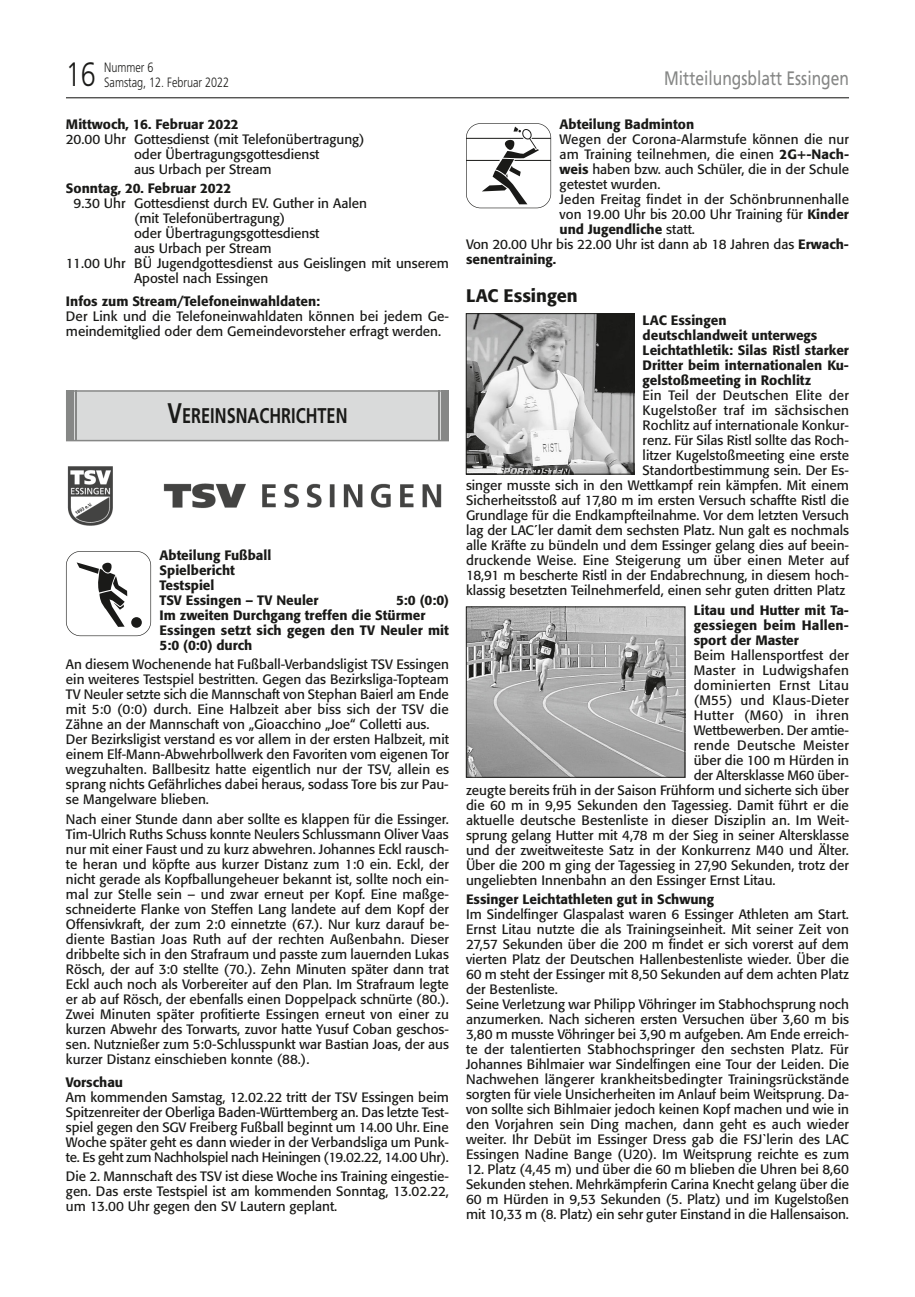
<style>
.page{position:relative;width:915px;height:1297px;background:#fff}
.page>*{position:absolute;margin:0;border:0;box-sizing:border-box;transform-origin:0 0}
.t1{font:300 33.75px "Frutiger";color:#1a1a18;scale:.8 1}
.t2{font:700 21.3px "Frutiger";color:#1a1a18;scale:.77 1}
.t3{font:19.5px "Frutiger";color:#868786;scale:.8 1}
.t4{font:500 18px "Formata";color:#1a1a18}
.t5{font:13.5px/15px "Formata";color:#1a1a18}
.t6{font:500 13.5px/15px "Formata";color:#1a1a18}
.t7{font:13.5px "Formata";letter-spacing:.02em;color:#1a1a18}
.t8{font:300 13.5px "Frutiger";color:#1a1a18;scale:.8 1}
.t9{font:13.5px "Formata";letter-spacing:.025em;color:#1a1a18}
.t10{font:13.5px "Formata";letter-spacing:.035em;color:#1a1a18}
.s1{font-weight:500}
.s2{font-weight:400}
.s3{font-size:28.35px}
</style>
<div class="page">
<hr style="left:66px;top:97px;width:782px;height:1px;background:#1a1a18">
<div style="left:67px;top:392px;width:380px;height:48px;background:#d9dada"></div>
<div style="left:66px;top:390px;width:383px;height:51px;border:2px solid #868786"></div>
<div style="left:441px;top:390px;width:8px;height:51px;background:#868786"></div>
<hr style="left:438px;top:390px;width:1px;height:51px;background:#868786">
<div style="left:66px;top:390px;width:7px;height:51px;background:#868786"></div>
<hr style="left:75px;top:390px;width:2px;height:51px;background:#868786">
<img style="left:67px;top:466px;width:375px;height:60px">
<svg style="left:66px;top:551px;width:85px;height:85px"></svg>
<svg style="left:466px;top:123px;width:85px;height:85px"></svg>
<img style="left:468px;top:315px;width:164px;height:157px">
<div style="left:466px;top:313px;width:168px;height:161px;border:1px solid #1a1a18"></div>
<img style="left:468px;top:609px;width:215px;height:166px">
<div style="left:466px;top:607px;width:219px;height:170px;border:1px solid #1a1a18"></div>
<h1 class="t1" style="left:66px;top:55px;width:39px">16</h1>
<p class="t8" style="left:104px;top:60px;width:63px">Nummer 6</p>
<p class="t8" style="left:104px;top:75px;width:158px">Samstag, 12. Februar 2022</p>
<h3 class="t3" style="left:664px;top:67px;width:232px">Mitteilungsblatt Essingen</h3>
<p class="t6" style="left:66px;top:116px;width:174px">Mittwoch, 16. Februar 2022</p>
<p class="t5" style="left:134px;top:131px;width:232px;text-indent:-68px">20.00 Uhr Gottesdienst (mit Telefonübertragung) oder Übertragungsgottesdienst<br>aus Urbach per Stream</p>
<p class="t6" style="left:66px;top:181px;width:167px">Sonntag, 20. Februar 2022</p>
<p class="t5" style="left:73px;top:196px;width:295px">9.30 Uhr Gottesdienst durch EV. Guther in Aalen</p>
<p class="t5" style="left:134px;top:211px;width:153px">(mit Telefonübertragung)</p>
<p class="t5" style="left:134px;top:226px;width:187px">oder Übertragungsgottesdienst</p>
<p class="t5" style="left:134px;top:241px;width:139px">aus Urbach per Stream</p>
<p class="t5" style="left:66px;top:256px;width:384px">11.00 Uhr BÜ Jugendgottesdienst aus Geislingen mit unserem</p>
<p class="t5" style="left:134px;top:271px;width:136px">Apostel nach Essingen</p>
<p class="t6" style="left:66px;top:294px;width:255px">Infos zum Stream/Telefoneinwahldaten:</p>
<p class="t5" style="left:66px;top:309px;width:384px">Der Link und die Telefoneinwahldaten können bei jedem Ge&shy;meindemitglied oder dem Gemeindevorsteher erfragt werden.</p>
<p class="t6" style="left:559px;top:116px;width:136px">Abteilung Badminton</p>
<p class="t5" style="left:559px;top:131px;width:291px">Wegen der Corona-Alarmstufe können die nur</p>
<p class="t5" style="left:559px;top:146px;width:291px">am Training teilnehmen, die einen <span class="s1">2G+-Nach-</span></p>
<p class="t5" style="left:559px;top:161px;width:291px"><span class="s1">weis</span> haben bzw. auch Schüler, die in der Schule</p>
<p class="t5" style="left:559px;top:176px;width:102px">getestet wurden.</p>
<p class="t5" style="left:559px;top:191px;width:291px">Jeden Freitag findet in der Schönbrunnenhalle</p>
<p class="t5" style="left:559px;top:206px;width:291px">von 19.00 Uhr bis 20.00 Uhr Training für <span class="s1">Kinder</span></p>
<p class="t6" style="left:559px;top:221px;width:137px">und Jugendliche <span class="s2">statt.</span></p>
<p class="t5" style="left:466px;top:236px;width:384px">Von 20.00 Uhr bis 22.00 Uhr ist dann ab 18 Jahren das <span class="s1">Erwach-</span></p>
<p class="t6" style="left:466px;top:251px;width:92px">senentraining.</p>
<h3 class="t4" style="left:466px;top:284px;width:113px">LAC Essingen</h3>
<p class="t6" style="left:642px;top:313px;width:208px">LAC Essingen<br>deutschlandweit unterwegs<br>Leichtathletik: Silas Ristl starker<br>Dritter beim internationalen Ku&shy;gelstoßmeeting in Rochlitz</p>
<p class="t5" style="left:466px;top:388px;width:384px;text-align:right">Ein Teil der Deutschen Elite der<br>Kugelstoßer traf im sächsischen<br>Rochlitz auf internationale Konkur-<br>renz. Für Silas Ristl sollte das Roch-<br>litzer Kugelstoßmeeting eine erste<br>Standortbestimmung sein. Der Es-<br>singer musste sich in den Wettkampf rein kämpfen. Mit einem Sicherheitsstoß auf 17,80 m im ersten Versuch schaffte Ristl die Grundlage für die Endkampfteilnahme. Vor dem letzten Versuch lag der LAC´ler damit dem sechsten Platz. Nun galt es nochmals alle Kräfte zu bündeln und dem Essinger gelang dies auf beein&shy;druckende Weise. Eine Steigerung um über einen Meter auf 18,91 m bescherte Ristl in der Endabrechnung, in diesem hoch&shy;klassig besetzten Teilnehmerfeld, einen sehr guten dritten Platz</p>
<p class="t6" style="left:693px;top:602px;width:157px;text-align:justify">Litau und Hutter mit Ta&shy;gessiegen beim Hallen&shy;sport der Master</p>
<p class="t5" style="left:693px;top:647px;width:157px">Beim Hallensportfest der</p>
<p class="t7" style="left:693px;top:661px;width:157px">Master in Ludwigshafen</p>
<p class="t9" style="left:693px;top:676px;width:157px">dominierten Ernst Litau</p>
<p class="t7" style="left:693px;top:691px;width:157px">(M55) und Klaus-Dieter</p>
<p class="t10" style="left:693px;top:706px;width:157px">Hutter (M60) in ihren</p>
<p class="t5" style="left:693px;top:722px;width:157px">Wettbewerben. Der amtie-</p>
<p class="t7" style="left:693px;top:736px;width:157px">rende Deutsche Meister</p>
<p class="t5" style="left:693px;top:752px;width:157px">über die 100 m Hürden in</p>
<p class="t5" style="left:693px;top:767px;width:157px">der Altersklasse M60 über-</p>
<p class="t5" style="left:466px;top:782px;width:384px">zeugte bereits früh in der Saison Frühform und sicherte sich über</p>
<p class="t5" style="left:466px;top:797px;width:384px">die 60 m in 9,95 Sekunden den Tagessieg. Damit führt er die</p>
<p class="t5" style="left:466px;top:812px;width:384px">aktuelle deutsche Bestenliste in dieser Disziplin an. Im Weit-</p>
<p class="t5" style="left:466px;top:827px;width:384px">sprung gelang Hutter mit 4,78 m der Sieg in seiner Altersklasse</p>
<p class="t5" style="left:466px;top:842px;width:384px">und der zweitweiteste Satz in der Konkurrenz M40 und Älter.</p>
<p class="t5" style="left:466px;top:857px;width:384px">Über die 200 m ging der Tagessieg in 27,90 Sekunden, trotz der</p>
<p class="t5" style="left:466px;top:872px;width:311px">ungeliebten Innenbahn an den Essinger Ernst Litau.</p>
<p class="t6" style="left:466px;top:891px;width:249px">Essinger Leichtathleten gut in Schwung</p>
<p class="t5" style="left:466px;top:906px;width:384px">Im Sindelfinger Glaspalast waren 6 Essinger Athleten am Start.<br>Ernst Litau nutzte die als Trainingseinheit. Mit seiner Zeit von 27,57 Sekunden über die 200 m findet er sich vorerst auf dem vierten Platz der Deutschen Hallenbestenliste wieder. Über die 60 m steht der Essinger mit 8,50 Sekunden auf dem achten Platz der Bestenliste.<br>Seine Verletzung war Philipp Vöhringer im Stabhochsprung noch anzumerken. Nach sicheren ersten Versuchen über 3,60 m bis 3,80 m musste Vöhringer bei 3,90 m aufgeben. Am Ende erreich&shy;te der talentierten Stabhochspringer den sechsten Platz. Für Johannes Bihlmaier war Sindelfingen eine Tour der Leiden. Die Nachwehen längerer krankheitsbedingter Trainingsrückstände sorgten für viele Unsicherheiten im Anlauf beim Weitsprung. Da&shy;von sollte sich Bihlmaier jedoch keinen Kopf machen und wie in den Vorjahren sein Ding machen, dann geht es auch wieder weiter. Ihr Debüt im Essinger Dress gab die FSJ`lerin des LAC Essingen Nadine Bange (U20). Im Weitsprung reichte es zum</p>
<p class="t5" style="left:466px;top:1161px;width:384px;text-align:justify">12. Platz (4,45 m) und über die 60 m blieben die Uhren bei 8,60<br>Sekunden stehen. Mehrkämpferin Carina Knecht gelang über die 60 m Hürden in 9,53 Sekunden (5. Platz) und im Kugelstoßen mit 10,33 m (8. Platz) ein sehr guter Einstand in die Hallensaison.</p>
<h2 class="t2" style="left:167px;top:403px;width:235px"><span class="s3">V</span>EREINSNACHRICHTEN</h2>
<p class="t6" style="left:159px;top:548px;width:160px">Abteilung Fußball<br>Spielbericht<br>Testspiel<br>TSV Essingen – TV Neuler</p>
<p class="t6" style="left:159px;top:593px;width:291px;text-indent:236px">5:0 (0:0)<br>Im zweiten Durchgang treffen die Stürmer<br>Essingen setzt sich gegen den TV Neuler mit<br>5:0 (0:0) durch</p>
<p class="t5" style="left:66px;top:657px;width:384px">An diesem Wochenende hat Fußball-Verbandsligist TSV Essingen ein weiteres Testspiel bestritten. Gegen das Bezirksliga-Topteam TV Neuler setzte sich die Mannschaft von Stephan Baierl am Ende mit 5:0 (0:0) durch. Eine Halbzeit aber biss sich der TSV die Zähne an der Mannschaft von „Gioacchino „Joe“ Colletti aus.<br>Der Bezirksligist verstand es vor allem in der ersten Halbzeit, mit einem Elf-Mann-Abwehrbollwerk den Favoriten vom eigenen Tor wegzuhalten. Ballbesitz hatte eigentlich nur der TSV, allein es sprang nichts Gefährliches dabei heraus, sodass Tore bis zur Pau&shy;se Mangelware blieben.</p>
<p class="t5" style="left:66px;top:811px;width:384px;text-align:justify">Nach einer Stunde dann aber sollte es klappen für die Essinger.<br>Tim-Ulrich Ruths Schuss konnte Neulers Schlussmann Oliver Vaas nur mit einer Faust und zu kurz abwehren. Johannes Eckl rausch&shy;te heran und köpfte aus kurzer Distanz zum 1:0 ein. Eckl, der nicht gerade als Kopfballungeheuer bekannt ist, sollte noch ein&shy;mal zur Stelle sein – und zwar erneut per Kopf. Eine maßge&shy;schneiderte Flanke von Steffen Lang landete auf dem Kopf der Offensivkraft, der zum 2:0 einnetzte (67.). Nur kurz darauf be&shy;diente Bastian Joas Ruth auf der rechten Außenbahn. Dieser dribbelte sich in den Strafraum und passte zum lauernden Lukas Rösch, der auf 3:0 stellte (70.). Zehn Minuten später dann trat Eckl auch noch als Vorbereiter auf den Plan. Im Strafraum legte er ab auf Rösch, der ebenfalls einen Doppelpack schnürte (80.).<br>Zwei Minuten später profitierte Essingen erneut von einer zu kurzen Abwehr des Torwarts, zuvor hatte Yusuf Coban geschos&shy;sen. Nutznießer zum 5:0-Schlusspunkt war Bastian Joas, der aus kurzer Distanz einschieben konnte (88.).</p>
<p class="t6" style="left:66px;top:1075px;width:59px">Vorschau</p>
<p class="t5" style="left:66px;top:1090px;width:384px;text-align:justify">Am kommenden Samstag, 12.02.22 tritt der TSV Essingen beim Spitzenreiter der Oberliga Baden-Württemberg an. Das letzte Test&shy;spiel gegen den SGV Freiberg Fußball beginnt um 14.00 Uhr. Eine Woche später geht es dann wieder in der Verbandsliga um Punk&shy;te. Es geht zum Nachholspiel nach Heiningen (19.02.22, 14.00 Uhr).</p>
<p class="t5" style="left:66px;top:1169px;width:384px;text-align:justify">Die 2. Mannschaft des TSV ist diese Woche ins Training eingestie&shy;gen. Das erste Testspiel ist am kommenden Sonntag, 13.02.22, um 13.00 Uhr gegen den SV Lautern geplant.</p>
</div>
